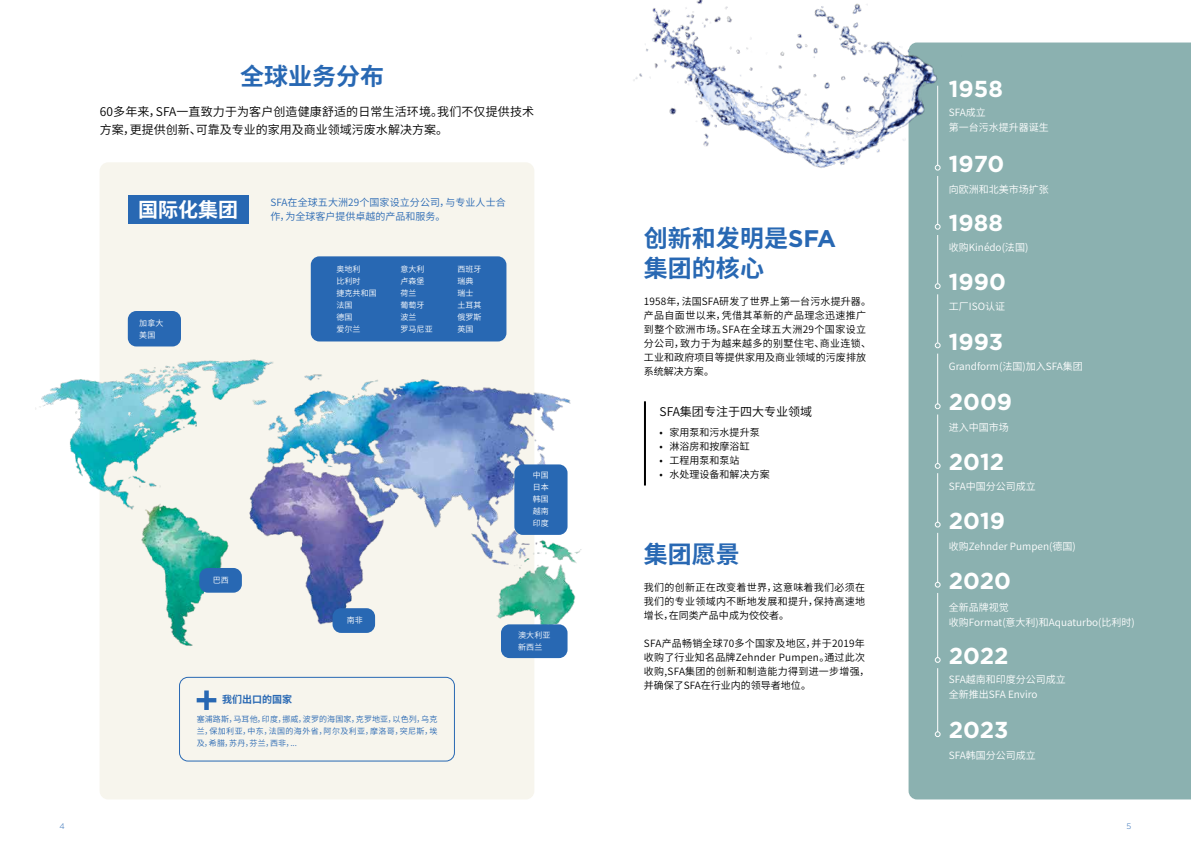
<style>
.page{position:relative;width:1191px;height:842px;background:#fff}
.page>*{position:absolute;margin:0;border:0;box-sizing:border-box;transform-origin:0 0}
.t1{font:700 24px/30px "Source Han Sans CN";color:#2868b3}
.t2{font:700 23.1px "Gotham";color:#fff}
.t3{font:700 20px "Source Han Sans CN";color:#fff}
.t4{font:12px/18px "Source Han Sans CN";color:#000}
.t5{font:10px/14px "Source Han Sans CN";letter-spacing:.02em;color:#000}
.t6{font:10px/15px "Source Han Sans CN";color:#fff}
.t7{font:10px "Source Han Sans CN";letter-spacing:.01em;color:#2868b3}
.t8{font:10px "Source Han Sans CN";color:#000}
.t9{font:700 10px "Source Han Sans CN";color:#2868b3}
.t10{font:8px/12px "Source Han Sans CN";letter-spacing:.02em;color:#2868b3;text-align:justify}
.t11{font:8px/12px "Source Han Sans CN";letter-spacing:.015em;color:#fff}
.t12{font:300 8px "Gotham";color:#2868b3}
.s1{font-family:"Gotham"}
</style>
<div class="page">
<div style="left:100px;top:162px;width:434px;height:637px;background:#f7f5ed;border-radius:9px"></div>
<img style="left:35px;top:326px;width:547px;height:333px">
<div style="left:128px;top:311px;width:53px;height:35px;background:#2868b3;border-radius:9px"></div>
<div style="left:199px;top:568px;width:43px;height:25px;background:#2868b3;border-radius:9px"></div>
<div style="left:332px;top:608px;width:43px;height:25px;background:#2868b3;border-radius:9px"></div>
<div style="left:501px;top:624px;width:66px;height:34px;background:#2868b3;border-radius:9px"></div>
<div style="left:514px;top:464px;width:53px;height:71px;background:#2868b3;border-radius:9px"></div>
<div style="left:311px;top:256px;width:195px;height:85px;background:#2868b3;border-radius:9px"></div>
<div style="left:908px;top:43px;width:283px;height:756px;background:#8bb1b0"></div>
<img style="left:633px;top:0;width:413px;height:311px">
<hr style="left:644px;top:401px;width:2px;height:84px;background:#000">
<div style="left:179px;top:677px;width:276px;height:84px;border:1px solid #2868b3;border-radius:9px"></div>
<svg style="left:197px;top:690px;width:19px;height:20px"></svg>
<div style="left:128px;top:195px;width:121px;height:28px;background:#2868b3"></div>
<svg style="left:935px;top:165px;width:5px;height:5px"></svg>
<hr style="left:937px;top:86px;width:1px;height:79px;background:#fff">
<svg style="left:935px;top:224px;width:5px;height:6px"></svg>
<svg style="left:935px;top:283px;width:5px;height:6px"></svg>
<svg style="left:935px;top:343px;width:5px;height:5px"></svg>
<svg style="left:935px;top:404px;width:5px;height:5px"></svg>
<svg style="left:935px;top:463px;width:5px;height:6px"></svg>
<svg style="left:935px;top:522px;width:5px;height:5px"></svg>
<svg style="left:935px;top:582px;width:5px;height:5px"></svg>
<svg style="left:935px;top:657px;width:5px;height:6px"></svg>
<hr style="left:937px;top:176px;width:1px;height:49px;background:#fff">
<hr style="left:937px;top:294px;width:1px;height:49px;background:#fff">
<hr style="left:937px;top:354px;width:1px;height:50px;background:#fff">
<hr style="left:937px;top:414px;width:1px;height:50px;background:#fff">
<hr style="left:937px;top:473px;width:1px;height:49px;background:#fff">
<hr style="left:937px;top:533px;width:1px;height:49px;background:#fff">
<hr style="left:937px;top:593px;width:1px;height:65px;background:#fff">
<hr style="left:937px;top:668px;width:1px;height:64px;background:#fff">
<svg style="left:935px;top:731px;width:5px;height:6px"></svg>
<hr style="left:937px;top:235px;width:1px;height:48px;background:#fff">
<h1 class="t1" style="left:240px;top:62px;width:145px">全球业务分布</h1>
<p class="t4" style="left:100px;top:103px;width:436px">60多年来，SFA一直致力于为客户创造健康舒适的日常生活环境。我们不仅提供技术方案，更提供创新、可靠及专业的家用及商业领域污废水解决方案。</p>
<p class="t7" style="left:270px;top:196px;width:237px">SFA在全球五大洲29个国家设立分公司，与专业人士合</p>
<h3 class="t3" style="left:138px;top:198px;width:101px">国际化集团</h3>
<p class="t7" style="left:270px;top:210px;width:177px">作，为全球客户提供卓越的产品和服务。</p>
<p class="t11" style="left:139px;top:317px;width:26px">加拿大美国</p>
<p class="t11" style="left:336px;top:263px;width:42px">奥地利<br>比利时<br>捷克共和国法国<br>德国<br>爱尔兰</p>
<p class="t11" style="left:400px;top:263px;width:34px">意大利卢森堡荷兰<br>葡萄牙波兰<br>罗马尼亚</p>
<p class="t11" style="left:457px;top:263px;width:26px">西班牙瑞典瑞士土耳其俄罗斯英国</p>
<p class="t11" style="left:213px;top:574px;width:18px">巴西</p>
<p class="t9" style="left:222px;top:694px;width:71px">我们出口的国家</p>
<p class="t11" style="left:347px;top:614px;width:18px">南非</p>
<p class="t10" style="left:197px;top:713px;width:242px">塞浦路斯，马耳他，印度，挪威，波罗的海国家，克罗地亚，以色列，乌克兰，保加利亚，中东，法国的海外省，阿尔及利亚，摩洛哥，突尼斯，埃及，希腊，苏丹，芬兰，西非，...</p>
<p class="t11" style="left:533px;top:470px;width:18px;text-align:justify">中国日本韩国越南印度</p>
<p class="t11" style="left:518px;top:629px;width:34px">澳大利亚新西兰</p>
<h1 class="t1" style="left:644px;top:224px;width:194px">创新和发明是<span class="s1">SFA</span>集团的核心</h1>
<p class="t5" style="left:644px;top:295px;width:229px">1958年，法国SFA研发了世界上第一台污水提升器。产品自面世以来，凭借其革新的产品理念迅速推广到整个欧洲市场。SFA在全球五大洲29个国家设立分公司，致力于为越来越多的别墅住宅、商业连锁、工业和政府项目等提供家用及商业领域的污废排放系统解决方案。</p>
<p class="t4" style="left:659px;top:403px;width:154px">SFA集团专注于四大专业领域</p>
<p class="t8" style="left:659px;top:426px;width:102px">• 家用泵和污水提升泵</p>
<p class="t8" style="left:659px;top:440px;width:92px">• 淋浴房和按摩浴缸</p>
<p class="t8" style="left:659px;top:454px;width:82px">• 工程用泵和泵站</p>
<p class="t8" style="left:659px;top:468px;width:112px">• 水处理设备和解决方案</p>
<h1 class="t1" style="left:644px;top:540px;width:97px">集团愿景</h1>
<p class="t5" style="left:644px;top:580px;width:223px;text-align:justify">我们的创新正在改变着世界，这意味着我们必须在我们的专业领域内不断地发展和提升，保持高速地增长，在同类产品中成为佼佼者。</p>
<p class="t5" style="left:644px;top:636px;width:227px">SFA产品畅销全球70多个国家及地区，并于2019年收购了行业知名品牌Zehnder Pumpen。通过此次收购,SFA集团的创新和制造能力得到进一步增强，并确保了SFA在行业内的领导者地位。</p>
<h2 class="t2" style="left:949px;top:74px;width:55px">1958</h2>
<p class="t6" style="left:949px;top:105px;width:101px">SFA成立<br>第一台污水提升器诞生</p>
<h2 class="t2" style="left:949px;top:148px;width:57px">1970</h2>
<p class="t6" style="left:949px;top:182px;width:101px">向欧洲和北美市场扩张</p>
<h2 class="t2" style="left:949px;top:208px;width:56px">1988</h2>
<p class="t6" style="left:949px;top:240px;width:81px">收购Kinédo(法国)</p>
<h2 class="t2" style="left:949px;top:267px;width:59px">1990</h2>
<p class="t6" style="left:949px;top:299px;width:58px">工厂ISO认证</p>
<h2 class="t2" style="left:949px;top:326px;width:56px">1993</h2>
<p class="t6" style="left:949px;top:359px;width:135px">Grandform(法国)加入SFA集团</p>
<h2 class="t2" style="left:949px;top:387px;width:65px">2009</h2>
<p class="t6" style="left:949px;top:420px;width:61px">进入中国市场</p>
<h2 class="t2" style="left:949px;top:447px;width:57px">2012</h2>
<p class="t6" style="left:949px;top:479px;width:88px">SFA中国分公司成立</p>
<h2 class="t2" style="left:949px;top:505px;width:58px">2019</h2>
<p class="t6" style="left:949px;top:539px;width:128px">收购Zehnder Pumpen(德国)</p>
<h2 class="t2" style="left:949px;top:565px;width:64px">2020</h2>
<p class="t6" style="left:949px;top:600px;width:187px">全新品牌视觉<br>收购Format(意大利)和Aquaturbo(比利时)</p>
<h2 class="t2" style="left:949px;top:640px;width:61px">2022</h2>
<p class="t6" style="left:949px;top:672px;width:118px">SFA越南和印度分公司成立全新推出SFA Enviro</p>
<h2 class="t2" style="left:949px;top:715px;width:61px">2023</h2>
<p class="t6" style="left:949px;top:748px;width:88px">SFA韩国分公司成立</p>
<p class="t12" style="left:60px;top:821px;width:7px">4</p>
<p class="t12" style="left:1126px;top:821px;width:6px">5</p>
</div>
